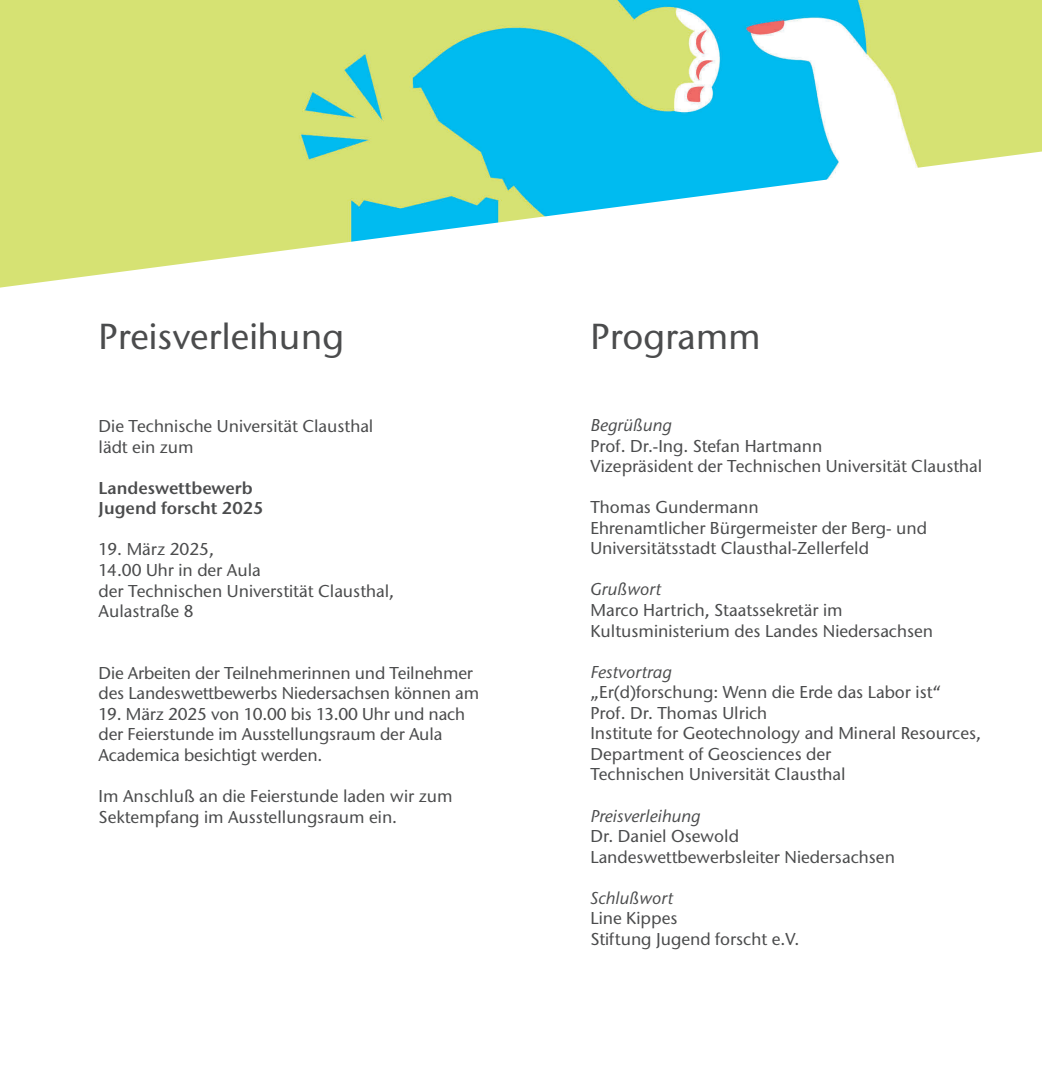
<style>
.page{position:relative;width:1042px;height:1068px;background:#fff}
.page>*{position:absolute;margin:0;border:0;box-sizing:border-box;transform-origin:0 0}
.t1{font:500 36.05px "Stone Sans ITC Std";color:#4b4c4d}
.t2{font:500 17.15px/20.5px "Stone Sans ITC Std";color:#4b4c4d}
.t3{font:italic 500 17.15px "Stone Sans ITC Std";color:#4b4c4d}
.t4{font:600 17.15px/20.5px "Stone Sans ITC Std";color:#4b4c4d}
</style>
<div class="page">
<img style="left:0;top:0;width:1041px;height:288px">
<h1 class="t1" style="left:99px;top:321px;width:247px">Preisverleihung</h1>
<p class="t2" style="left:99px;top:417px;width:276px">Die Technische Universität Clausthal lädt ein zum</p>
<p class="t4" style="left:99px;top:479px;width:167px">Landeswettbewerb<br>Jugend forscht 2025</p>
<p class="t2" style="left:99px;top:540px;width:297px">19. März 2025,<br>14.00 Uhr in der Aula<br>der Technischen Universtität Clausthal,<br>Aulastraße 8</p>
<p class="t2" style="left:99px;top:664px;width:382px">Die Arbeiten der Teilnehmerinnen und Teilnehmer des Landeswettbewerbs Niedersachsen können am</p>
<p class="t2" style="left:99px;top:705px;width:368px">19. März 2025 von 10.00 bis 13.00 Uhr und nach der Feierstunde im Ausstellungsraum der Aula<br>Academica besichtigt werden.</p>
<p class="t2" style="left:99px;top:787px;width:355px">Im Anschluß an die Feierstunde laden wir zum<br>Sektempfang im Ausstellungsraum ein.</p>
<h1 class="t1" style="left:590px;top:321px;width:172px">Programm</h1>
<p class="t3" style="left:590px;top:415px;width:83px">Begrüßung</p>
<p class="t2" style="left:590px;top:436px;width:393px">Prof. Dr.-Ing. Stefan Hartmann<br>Vizepräsident der Technischen Universität Clausthal</p>
<p class="t2" style="left:590px;top:498px;width:338px">Thomas Gundermann<br>Ehrenamtlicher Bürgermeister der Berg- und<br>Universitätsstadt Clausthal-Zellerfeld</p>
<p class="t3" style="left:590px;top:579px;width:72px">Grußwort</p>
<p class="t2" style="left:590px;top:601px;width:344px">Marco Hartrich, Staatssekretär im<br>Kultusministerium des Landes Niedersachsen</p>
<p class="t3" style="left:590px;top:661px;width:83px">Festvortrag</p>
<p class="t2" style="left:590px;top:683px;width:392px">„Er(d)forschung: Wenn die Erde das Labor ist“<br>Prof. Dr. Thomas Ulrich<br>Institute for Geotechnology and Mineral Resources, Department of Geosciences der<br>Technischen Universität Clausthal</p>
<p class="t3" style="left:590px;top:805px;width:111px">Preisverleihung</p>
<p class="t2" style="left:590px;top:827px;width:306px">Dr. Daniel Osewold<br>Landeswettbewerbsleiter Niedersachsen</p>
<p class="t3" style="left:590px;top:888px;width:84px">Schlußwort</p>
<p class="t2" style="left:590px;top:909px;width:210px">Line Kippes<br>Stiftung Jugend forscht e.V.</p>
</div>
